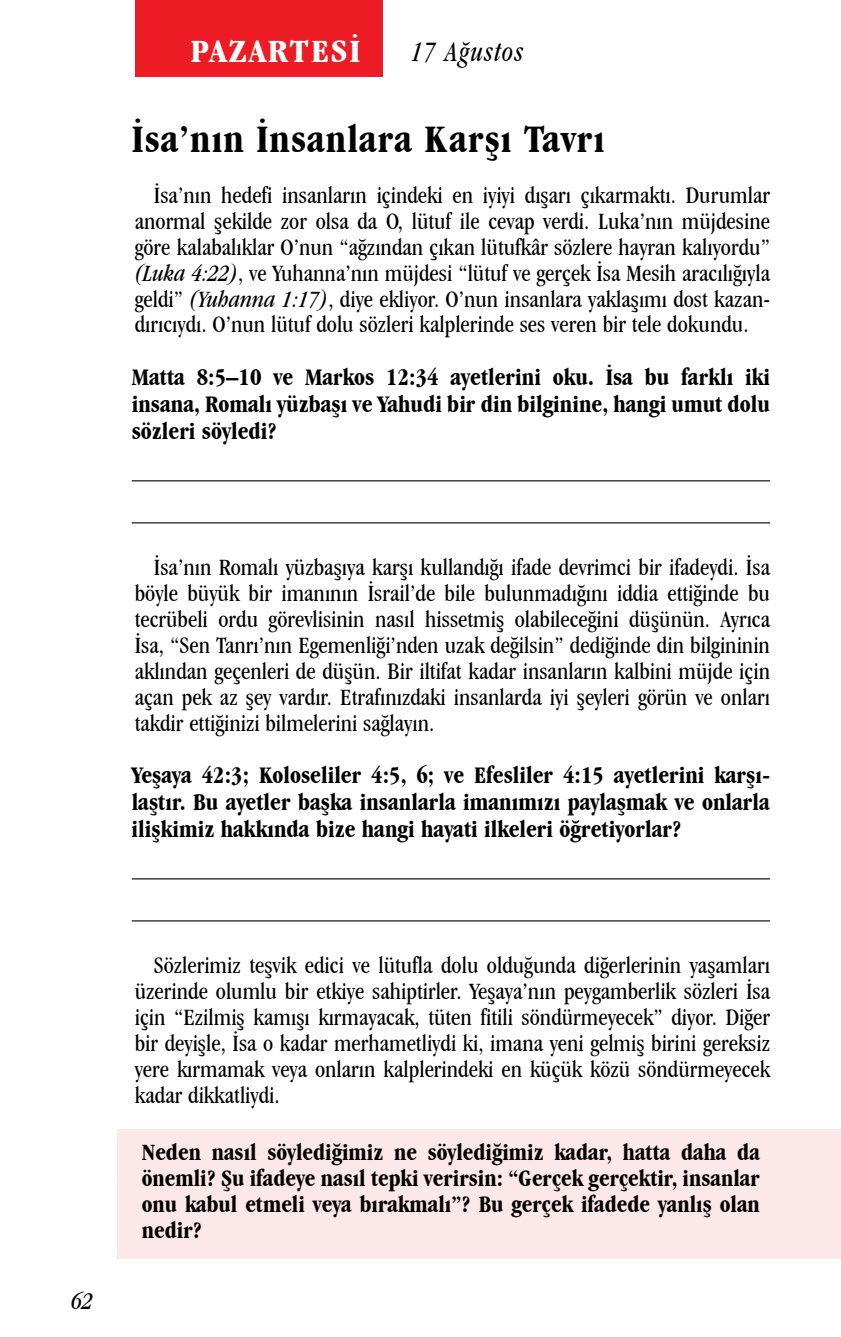
<style>
.page{position:relative;width:841px;height:1337px;background:#fff}
.page>*{position:absolute;margin:0;border:0;box-sizing:border-box;transform-origin:0 0}
.t1{font:700 condensed 40.5px "Garamond IT Cby BT";letter-spacing:.025em;color:#000}
.t2{font:700 condensed 33.75px "Garamond IT Cby BT";letter-spacing:.05em;color:#fff;scale:1.1 1}
.t3{font:italic condensed 29.25px "Garamond IT Cby BT";letter-spacing:.05em;color:#000;scale:.9 1}
.t4{font:700 condensed 24.75px/27px "Garamond IT Cby BT";color:#000;text-align:justify}
.t5{font:italic condensed 24.75px "Garamond IT Cby BT";color:#000}
.t6{font:condensed 24.3px/25.9px "Garamond IT Cby BT";color:#000;text-align:justify}
.t7{font:700 condensed 24.3px/25.9px "Garamond IT Cby BT";color:#000;text-align:justify}
.s1{font-style:italic}
</style>
<div class="page">
<div style="left:135px;top:0;width:247px;height:76px;background:#ed1c24"></div>
<div style="left:118px;top:1129px;width:722px;height:130px;background:#fde8e9"></div>
<hr style="left:132px;top:480px;width:638px;height:1px;background:#000">
<hr style="left:132px;top:522px;width:638px;height:1px;background:#000">
<hr style="left:132px;top:878px;width:638px;height:1px;background:#000">
<hr style="left:132px;top:920px;width:638px;height:1px;background:#000">
<h2 class="t2" style="left:190px;top:31px;width:154px">PAZARTESI</h2>
<p class="t3" style="left:411px;top:35px;width:126px">17 Ağustos</p>
<h1 class="t1" style="left:132px;top:115px;width:474px">İsa’nın İnsanlara Karşı Tavrı</h1>
<p class="t6" style="left:135px;top:182px;width:636px;text-indent:19px">İsa’nın hedefi insanların içindeki en iyiyi dışarı çıkarmaktı. Durumlar anormal şekilde zor olsa da O, lütuf ile cevap verdi. Luka’nın müjdesine göre kalabalıklar O’nun “ağzından çıkan lütufkâr sözlere hayran kalıyordu” <span class="s1">(Luka 4:22)</span>, ve Yuhanna’nın müjdesi “lütuf ve gerçek İsa Mesih aracılığıyla geldi” <span class="s1">(Yuhanna 1:17)</span>, diye ekliyor. O’nun insanlara yaklaşımı dost kazan&shy;dırıcıydı. O’nun lütuf dolu sözleri kalplerinde ses veren bir tele dokundu.</p>
<p class="t4" style="left:132px;top:363px;width:639px">Matta 8:5–10 ve Markos 12:34 ayetlerini oku. İsa bu farklı iki insana, Romalı yüzbaşı ve Yahudi bir din bilginine, hangi umut dolu sözleri söyledi?</p>
<p class="t6" style="left:135px;top:554px;width:636px;text-indent:19px">İsa’nın Romalı yüzbaşıya karşı kullandığı ifade devrimci bir ifadeydi. İsa böyle büyük bir imanının İsrail’de bile bulunmadığını iddia ettiğinde bu tecrübeli ordu görevlisinin nasıl hissetmiş olabileceğini düşünün. Ayrıca İsa, “Sen Tanrı’nın Egemenliği’nden uzak değilsin” dediğinde din bilgininin aklından geçenleri de düşün. Bir iltifat kadar insanların kalbini müjde için açan pek az şey vardır. Etrafınızdaki insanlarda iyi şeyleri görün ve onları takdir ettiğinizi bilmelerini sağlayın.</p>
<p class="t4" style="left:132px;top:761px;width:639px">Yeşaya 42:3; Koloseliler 4:5, 6; ve Efesliler 4:15 ayetlerini karşı&shy;laştır. Bu ayetler başka insanlarla imanımızı paylaşmak ve onlarla ilişkimiz hakkında bize hangi hayati ilkeleri öğretiyorlar?</p>
<p class="t5" style="left:71px;top:1286px;width:23px">62</p>
<p class="t6" style="left:135px;top:952px;width:636px;text-indent:19px">Sözlerimiz teşvik edici ve lütufla dolu olduğunda diğerlerinin yaşamları üzerinde olumlu bir etkiye sahiptirler. Yeşaya’nın peygamberlik sözleri İsa için “Ezilmiş kamışı kırmayacak, tüten fitili söndürmeyecek” diyor. Diğer bir deyişle, İsa o kadar merhametliydi ki, imana yeni gelmiş birini gereksiz yere kırmamak veya onların kalplerindeki en küçük közü söndürmeyecek kadar dikkatliydi.</p>
<p class="t7" style="left:142px;top:1139px;width:619px">Neden nasıl söylediğimiz ne söylediğimiz kadar, hatta daha da önemli? Şu ifadeye nasıl tepki verirsin: “Gerçek gerçektir, insanlar onu kabul etmeli veya bırakmalı”? Bu gerçek ifadede yanlış olan nedir?</p>
</div>
